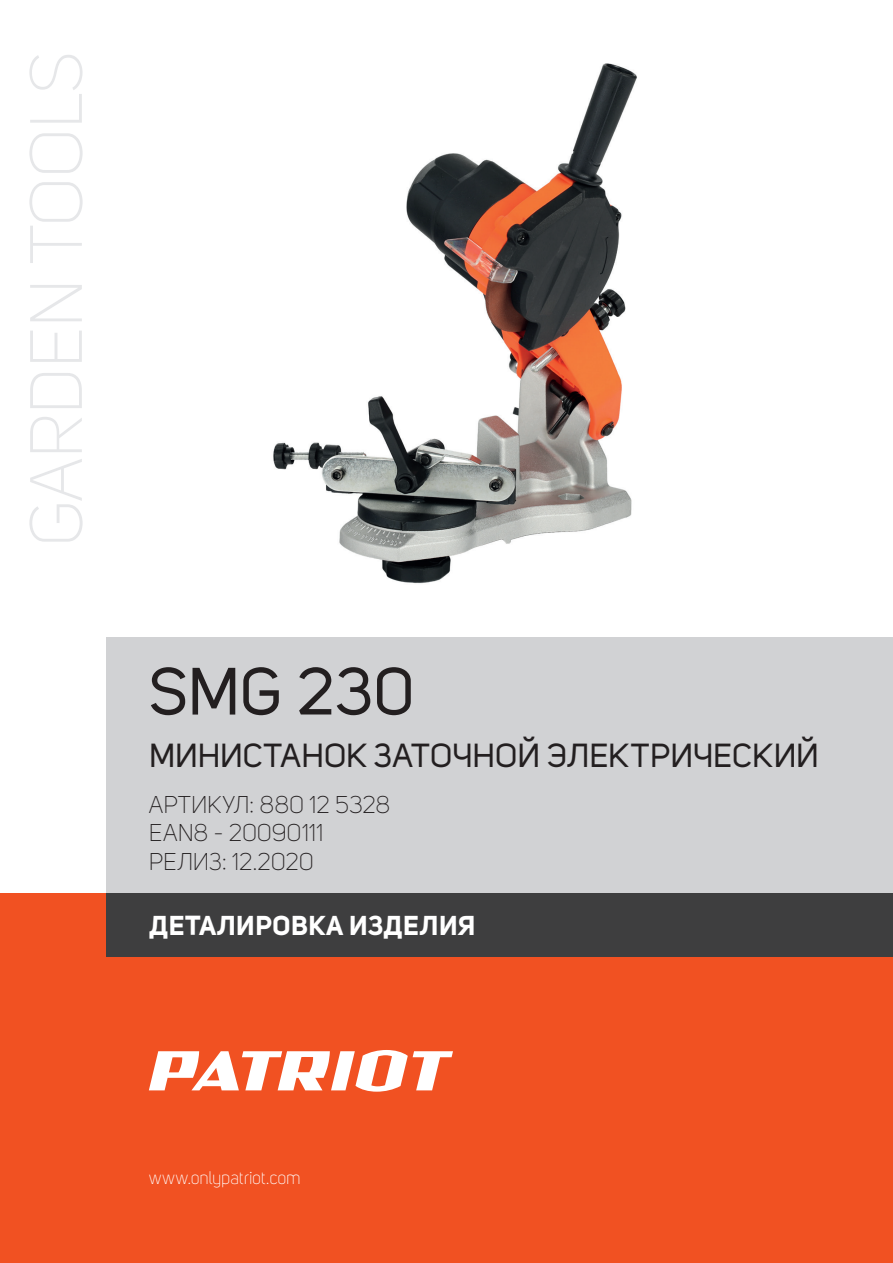
<style>
.page{position:relative;width:893px;height:1263px;background:#fff}
.page>*{position:absolute;margin:0;border:0;box-sizing:border-box;transform-origin:0 0}
.t1{font:300 73.05px "Uni Sans";letter-spacing:-.01em;color:#e6e7e9}
.t2{font:66px "Uni Sans";color:#231f20}
.t3{font:33px "Uni Sans";color:#231f20}
.t4{font:700 27px "Uni Sans";letter-spacing:.02em;color:#fff}
.t5{font:300 24px/28.8px "Uni Sans";letter-spacing:-.005em;color:#231f20}
.t6{font:300 18px "Uni Sans";letter-spacing:-.015em;color:#fff}
</style>
<div class="page">
<div style="left:0;top:893px;width:893px;height:370px;background:#f15122"></div>
<div style="left:106px;top:893px;width:787px;height:64px;background:#3e3e3f"></div>
<div style="left:106px;top:638px;width:787px;height:255px;background:#d1d2d4"></div>
<svg style="left:149px;top:1050px;width:304px;height:42px"></svg>
<img style="left:273px;top:63px;width:364px;height:521px">
<h1 class="t1" style="left:15px;top:547px;width:497px;rotate:-90deg">GARDEN TOOLS</h1>
<h2 class="t2" style="left:149px;top:653px;width:267px">SMG 230</h2>
<h3 class="t3" style="left:149px;top:736px;width:671px">МИНИСТАНОК ЗАТОЧНОЙ ЭЛЕКТРИЧЕСКИЙ</h3>
<p class="t5" style="left:149px;top:790px;width:243px">АРТИКУЛ: 880 12 5328<br>EAN8 - 20090111<br>РЕЛИЗ: 12.2020</p>
<p class="t4" style="left:149px;top:909px;width:328px">ДЕТАЛИРОВКА ИЗДЕЛИЯ</p>
<p class="t6" style="left:149px;top:1167px;width:154px">www.onlypatriot.com</p>
</div>
